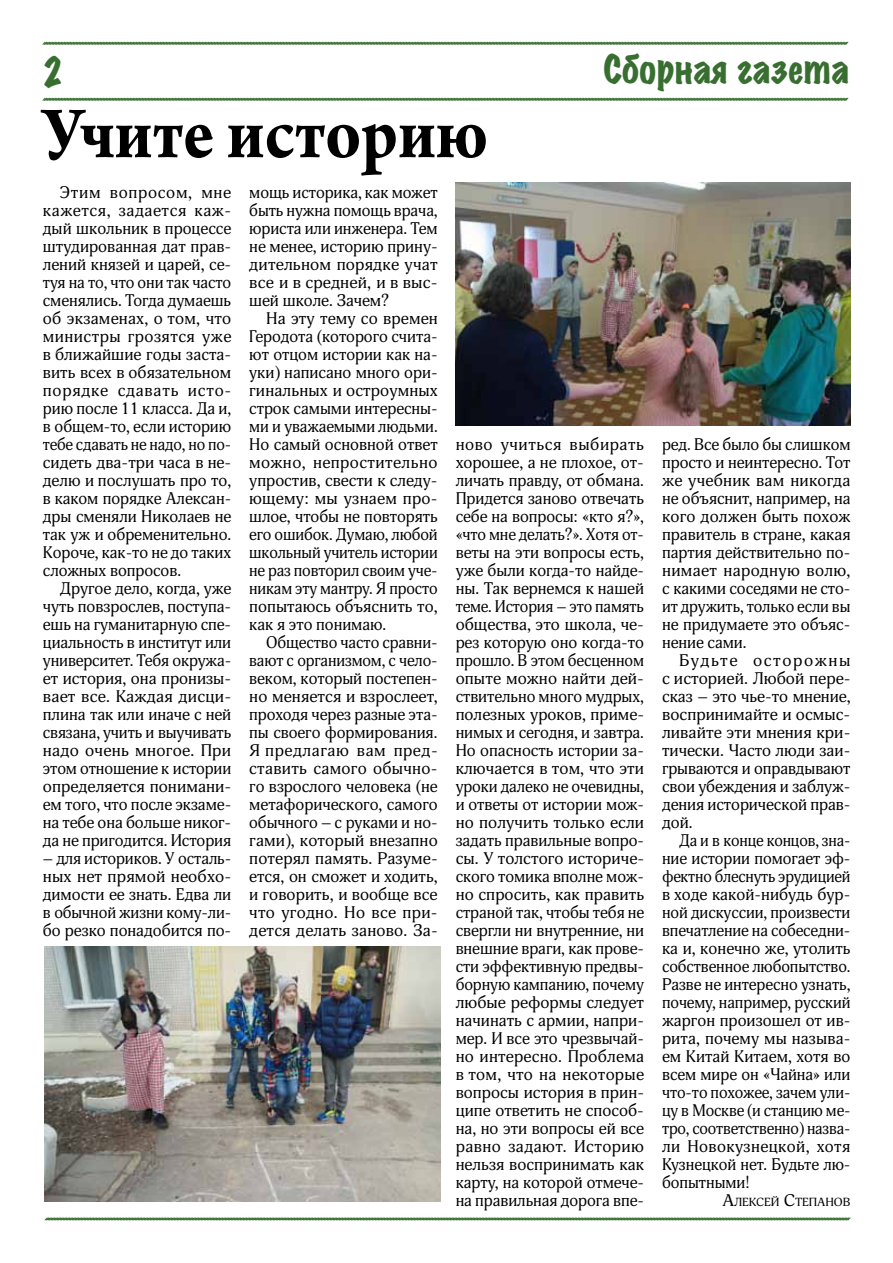
<style>
.page{position:relative;width:893px;height:1263px;background:#fff}
.page>*{position:absolute;margin:0;border:0;box-sizing:border-box;transform-origin:0 0}
.t1{font:700 78px "Arno Pro";color:#000;scale:.9 1}
.t2{font:expanded 35.85px "Marker Felt";color:#386f31;scale:.94 1}
.t3{font:expanded 35.85px "Marker Felt";color:#386f31;scale:.87 1}
.t4{font:16.5px/18px "Adonis";color:#000;text-align:justify}
.t5{font:16.5px/18px "Adonis";color:#000;text-align:justify;scale:.96 1}
.t6{font:16.5px/18px "Adonis";color:#000;text-align:justify;scale:1.04 1}
.t7{font:11.55px "Adonis";color:#000;scale:1.1 1}
.s1{font-size:16.5px}
</style>
<div class="page">
<svg style="left:42px;top:41px;width:807px;height:4px;background:#84a680"></svg>
<svg style="left:42px;top:97px;width:807px;height:4px;background:#84a680"></svg>
<svg style="left:44px;top:1217px;width:807px;height:4px;background:#84a680"></svg>
<img style="left:45px;top:946px;width:395px;height:255px">
<img style="left:455px;top:183px;width:395px;height:242px">
<h2 class="t3" style="left:43px;top:46px;width:25px">2</h2>
<h2 class="t2" style="left:604px;top:43px;width:263px">Сборная газета</h2>
<h1 class="t1" style="left:42px;top:88px;width:497px">Учите историю</h1>
<p class="t4" style="left:43px;top:184px;width:190px;text-indent:17px">Этим вопросом, мне кажется, задается каж&shy;дый школьник в процессе штудированная дат прав&shy;лений князей и царей, се&shy;туя на то, что они так часто сменялись. Тогда думаешь об экзаменах, о том, что министры грозятся уже в ближайшие годы заста&shy;вить всех в обязательном порядке сдавать исто&shy;рию после 11 класса. Да и, в общем-то, если историю тебе сдавать не надо, но по&shy;сидеть два-три часа в не&shy;делю и послушать про то, в каком порядке Алексан&shy;дры сменяли Николаев не так уж и обременительно.<br>Короче, как-то не до таких сложных вопросов.</p>
<p class="t4" style="left:43px;top:580px;width:190px;text-indent:17px">Другое дело, когда, уже чуть повзрослев, поступа&shy;ешь на гуманитарную спе&shy;циальность в институт или университет. Тебя окружа&shy;ет история, она пронизы&shy;вает все. Каждая дисци&shy;плина так или иначе с ней связана, учить и выучивать надо очень многое. При этом отношение к истории определяется понимани&shy;ем того, что после экзаме&shy;на тебе она больше никог&shy;да не пригодится. История</p>
<p class="t4" style="left:43px;top:850px;width:190px">– для историков. У осталь&shy;ных нет прямой необхо&shy;димости ее знать. Едва ли в обычной жизни кому-ли&shy;бо резко понадобится по-</p>
<p class="t4" style="left:249px;top:184px;width:190px">мощь историка, как может быть нужна помощь врача, юриста или инженера. Тем не менее, историю прину&shy;дительном порядке учат все и в средней, и в выс&shy;шей школе. Зачем?</p>
<p class="t4" style="left:249px;top:310px;width:190px;text-indent:17px">На эту тему со времен Геродота (которого счита&shy;ют отцом истории как на&shy;уки) написано много ори&shy;гинальных и остроумных строк самыми интересны&shy;ми и уважаемыми людьми.<br>Но самый основной ответ можно, непростительно упростив, свести к следу&shy;ющему: мы узнаем про&shy;шлое, чтобы не повторять его ошибок. Думаю, любой школьный учитель истории не раз повторил своим уче&shy;никам эту мантру. Я просто попытаюсь объяснить то, как я это понимаю.</p>
<p class="t4" style="left:249px;top:634px;width:190px;text-indent:17px">Общество часто сравни&shy;вают с организмом, с чело&shy;веком, который постепен&shy;но меняется и взрослеет, проходя через разные эта&shy;пы своего формирования.<br>Я предлагаю вам пред&shy;ставить самого обычно&shy;го взрослого человека (не метафорического, самого обычного – с руками и но&shy;гами), который внезапно потерял память. Разуме&shy;ется, он сможет и ходить, и говорить, и вообще все что угодно. Но все при&shy;дется делать заново. За-</p>
<p class="t4" style="left:456px;top:436px;width:190px">ново учиться выбирать хорошее, а не плохое, от&shy;личать правду, от обмана.<br>Придется заново отвечать себе на вопросы: «кто я?», «что мне делать?». Хотя от&shy;веты на эти вопросы есть, уже были когда-то найде&shy;ны. Так вернемся к нашей теме. История – это память общества, это школа, че&shy;рез которую оно когда-то прошло. В этом бесценном опыте можно найти дей&shy;ствительно много мудрых, полезных уроков, приме&shy;нимых и сегодня, и завтра.<br>Но опасность истории за&shy;ключается в том, что эти уроки далеко не очевидны, и ответы от истории мож&shy;но получить только если задать правильные вопро&shy;сы. У толстого историче&shy;ского томика вполне мож&shy;но спросить, как править страной так, чтобы тебя не свергли ни внутренние, ни внешние враги, как прове&shy;сти эффективную предвы&shy;борную кампанию, почему любые реформы следует начинать с армии, напри&shy;мер. И все это чрезвычай&shy;но интересно. Проблема в том, что на некоторые вопросы история в прин&shy;ципе ответить не способ&shy;на, но эти вопросы ей все равно задают. Историю нельзя воспринимать как карту, на которой отмече&shy;на правильная дорога впе-</p>
<p class="t4" style="left:662px;top:436px;width:190px">ред. Все было бы слишком просто и неинтересно. Тот же учебник вам никогда не объяснит, например, на кого должен быть похож правитель в стране, какая партия действительно по&shy;нимает народную волю, с какими соседями не сто&shy;ит дружить, только если вы не придумаете это объяс&shy;нение сами.</p>
<p class="t6" style="left:662px;top:652px;width:183px;text-indent:17px">Будьте осторожны с историей. Любой пере&shy;сказ – это чье-то мнение, воспринимайте и осмыс&shy;ливайте эти мнения кри&shy;тически. Часто люди заи&shy;грываются и оправдывают свои убеждения и заблуж&shy;дения исторической прав&shy;дой.</p>
<p class="t5" style="left:662px;top:832px;width:198px;text-indent:17px">Да и в конце концов, зна&shy;ние истории помогает эф&shy;фектно блеснуть эрудицией в ходе какой-нибудь бур&shy;ной дискуссии, произвести впечатление на собеседни&shy;ка и, конечно же, утолить собственное любопытство.<br>Разве не интересно узнать, почему, например, русский жаргон произошел от ив&shy;рита, почему мы называ&shy;ем Китай Китаем, хотя во всем мире он «Чайна» или что-то похожее, зачем ули&shy;цу в Москве (и станцию ме&shy;тро, соответственно) назва&shy;ли Новокузнецкой, хотя Кузнецкой нет. Будьте лю&shy;бопытными!</p>
<p class="t7" style="left:722px;top:1195px;width:118px"><span class="s1">А</span>лексей <span class="s1">С</span>тепанов</p>
</div>
